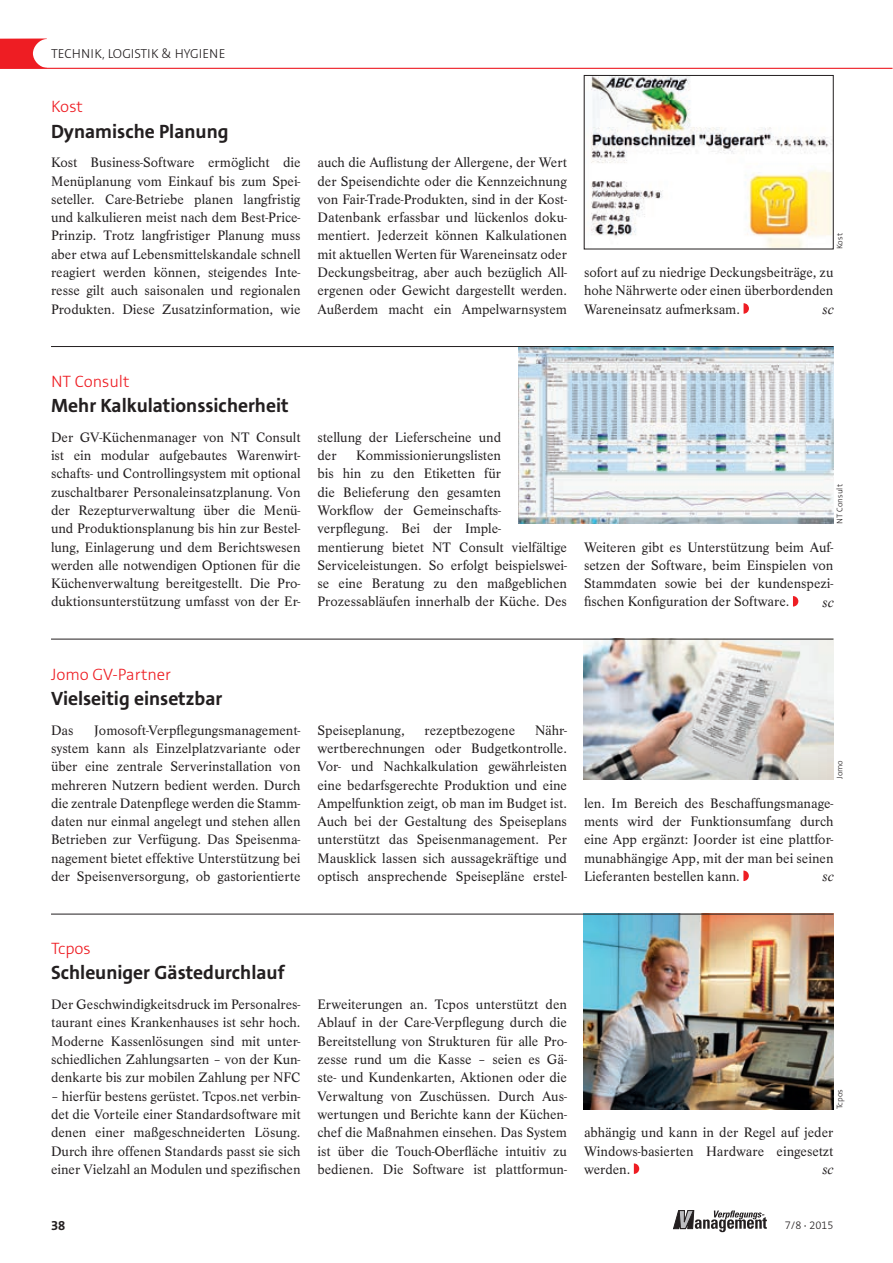
<style>
.page{position:relative;width:893px;height:1263px;background:#fff}
.page>*{position:absolute;margin:0;border:0;box-sizing:border-box;transform-origin:0 0}
.t1{font:700 21px "Stinnes Sans";color:#231f20}
.t2{font:300 18px "Stinnes Sans";color:#ee1d23}
.t3{font:14.25px/18.3px "Life T";color:#231f20;text-align:justify}
.t4{font:300 14.25px "Stinnes Sans";color:#231f20}
.t5{font:italic 14.25px "Life T";color:#231f20}
.t6{font:700 14.25px "Stinnes Sans";color:#231f20}
.t7{font:300 12px "Stinnes Sans";color:#231f20}
.t8{font:300 9px "Stinnes Sans";color:#231f20}
.s1{font-size:7.5px}
</style>
<div class="page">
<img style="left:584px;top:915px;width:249px;height:194px">
<img style="left:518px;top:347px;width:315px;height:176px">
<svg style="left:743px;top:303px;width:6px;height:11px"></svg>
<svg style="left:793px;top:596px;width:5px;height:10px"></svg>
<svg style="left:743px;top:870px;width:6px;height:11px"></svg>
<svg style="left:634px;top:1163px;width:5px;height:11px"></svg>
<img style="left:591px;top:77px;width:240px;height:170px">
<img style="left:584px;top:638px;width:249px;height:141px">
<hr style="left:51px;top:346px;width:782px;height:1px;background:#231f20">
<hr style="left:51px;top:639px;width:782px;height:1px;background:#231f20">
<hr style="left:51px;top:914px;width:782px;height:1px;background:#231f20">
<hr style="left:0;top:68px;width:892px;height:1px;background:#ee1d23">
<svg style="left:0;top:39px;width:47px;height:30px"></svg>
<svg style="left:673px;top:1210px;width:94px;height:22px"></svg>
<p class="t4" style="left:51px;top:47px;width:176px">TECHNIK, LOGISTIK &amp; HYGIENE</p>
<p class="t2" style="left:51px;top:98px;width:33px">Kost</p>
<h1 class="t1" style="left:51px;top:121px;width:179px">Dynamische Planung</h1>
<p class="t3" style="left:51px;top:153px;width:251px">Kost Business-Software ermöglicht die Menüplanung vom Einkauf bis zum Spei&shy;seteller. Care-Betriebe planen langfristig und kalkulieren meist nach dem Best-Price-Prinzip. Trotz langfristiger Planung muss aber etwa auf Lebensmittelskandale schnell reagiert werden können, steigendes Inte&shy;resse gilt auch saisonalen und regionalen Produkten. Diese Zusatzinformation, wie</p>
<p class="t3" style="left:317px;top:153px;width:251px">auch die Auflistung der Allergene, der Wert der Speisendichte oder die Kennzeichnung von Fair-Trade-Produkten, sind in der Kost-Datenbank erfassbar und lückenlos doku&shy;mentiert. Jederzeit können Kalkulationen mit aktuellen Werten für Wareneinsatz oder Deckungsbeitrag, aber auch bezüglich All&shy;ergenen oder Gewicht dargestellt werden.<br>Außerdem macht ein Ampelwarnsystem</p>
<p class="t8" style="left:835px;top:249px;width:17px;rotate:-90deg">Kost</p>
<p class="t3" style="left:584px;top:263px;width:251px">sofort auf zu niedrige Deckungsbeiträge, zu hohe Nährwerte oder einen überbordenden Wareneinsatz aufmerksam.</p>
<p class="t5" style="left:823px;top:301px;width:12px">sc</p>
<p class="t2" style="left:51px;top:373px;width:80px">NT Consult</p>
<h1 class="t1" style="left:51px;top:396px;width:239px">Mehr Kalkulationssicherheit</h1>
<p class="t3" style="left:51px;top:428px;width:251px">Der GV-Küchenmanager von NT Consult ist ein modular aufgebautes Warenwirt&shy;schafts- und Controllingsystem mit optional zuschaltbarer Personaleinsatzplanung. Von der Rezepturverwaltung über die Menü&shy;und Produktionsplanung bis hin zur Bestel&shy;lung, Einlagerung und dem Berichtswesen werden alle notwendigen Optionen für die Küchenverwaltung bereitgestellt. Die Pro&shy;duktionsunterstützung umfasst von der Er-</p>
<p class="t3" style="left:317px;top:428px;width:185px">stellung der Lieferscheine und der</p>
<p class="t3" style="left:317px;top:446px;width:251px;text-align:left;text-indent:39px">Kommissionierungslisten<br>bis hin zu den Etiketten für<br>die Belieferung den gesamten<br>Workflow der Gemeinschafts&shy;verpflegung. Bei der Imple&shy;mentierung bietet NT Consult vielfältige Serviceleistungen. So erfolgt beispielswei&shy;se eine Beratung zu den maßgeblichen Prozessabläufen innerhalb der Küche. Des</p>
<p class="t8" style="left:835px;top:523px;width:41px;rotate:-90deg">NT Consult</p>
<p class="t3" style="left:584px;top:537px;width:251px">Weiteren gibt es Unterstützung beim Auf&shy;setzen der Software, beim Einspielen von Stammdaten sowie bei der kundenspezi&shy;fischen Konfiguration der Software.</p>
<p class="t5" style="left:823px;top:593px;width:12px">sc</p>
<p class="t2" style="left:51px;top:666px;width:122px">Jomo GV-Partner</p>
<h1 class="t1" style="left:51px;top:688px;width:173px">Vielseitig einsetzbar</h1>
<p class="t3" style="left:51px;top:721px;width:251px;text-indent:43px">Jomosoft-Verpflegungsmanagement&shy;system kann als Einzelplatzvariante oder über eine zentrale Serverinstallation von mehreren Nutzern bedient werden. Durch die zentrale Datenpflege werden die Stamm&shy;daten nur einmal angelegt und stehen allen Betrieben zur Verfügung. Das Speisenma&shy;nagement bietet effektive Unterstützung bei der Speisenversorgung, ob gastorientierte</p>
<p class="t3" style="left:317px;top:720px;width:89px">Speiseplanung,</p>
<p class="t3" style="left:425px;top:720px;width:92px">rezeptbezogene</p>
<p class="t3" style="left:317px;top:720px;width:251px;text-indent:218px">Nähr&shy;wertberechnungen oder Budgetkontrolle.<br>Vor- und Nachkalkulation gewährleisten eine bedarfsgerechte Produktion und eine Ampelfunktion zeigt, ob man im Budget ist.<br>Auch bei der Gestaltung des Speiseplans unterstützt das Speisenmanagement. Per Mausklick lassen sich aussagekräftige und optisch ansprechende Speisepläne erstel-</p>
<p class="t3" style="left:51px;top:721px;width:24px">Das</p>
<p class="t8" style="left:835px;top:779px;width:20px;rotate:-90deg">Jomo</p>
<p class="t3" style="left:584px;top:794px;width:251px">len. Im Bereich des Beschaffungsmanage&shy;ments wird der Funktionsumfang durch eine App ergänzt: Joorder ist eine plattfor&shy;munabhängige App, mit der man bei seinen Lieferanten bestellen kann.</p>
<p class="t5" style="left:823px;top:868px;width:12px">sc</p>
<p class="t2" style="left:51px;top:940px;width:41px">Tcpos</p>
<h1 class="t1" style="left:51px;top:963px;width:235px">Schleuniger Gästedurchlauf</h1>
<p class="t3" style="left:51px;top:995px;width:251px">Der Geschwindigkeitsdruck im Personalres&shy;taurant eines Krankenhauses ist sehr hoch.<br>Moderne Kassenlösungen sind mit unter&shy;schiedlichen Zahlungsarten – von der Kun&shy;denkarte bis zur mobilen Zahlung per NFC</p>
<p class="t3" style="left:51px;top:1087px;width:251px">– hierfür bestens gerüstet. Tcpos.net verbin&shy;det die Vorteile einer Standardsoftware mit denen einer maßgeschneiderten Lösung.<br>Durch ihre offenen Standards passt sie sich einer Vielzahl an Modulen und spezifischen</p>
<p class="t3" style="left:317px;top:995px;width:251px">Erweiterungen an. Tcpos unterstützt den Ablauf in der Care-Verpflegung durch die Bereitstellung von Strukturen für alle Pro&shy;zesse rund um die Kasse – seien es Gä&shy;ste- und Kundenkarten, Aktionen oder die Verwaltung von Zuschüssen. Durch Aus&shy;wertungen und Berichte kann der Küchen&shy;chef die Maßnahmen einsehen. Das System ist über die Touch-Oberfläche intuitiv zu bedienen. Die Software ist plattformun-</p>
<p class="t8" style="left:835px;top:1109px;width:21px;rotate:-90deg">Tcpos</p>
<p class="t3" style="left:584px;top:1123px;width:251px">abhängig und kann in der Regel auf jeder Windows-basierten Hardware eingesetzt werden.</p>
<p class="t5" style="left:823px;top:1161px;width:12px">sc</p>
<p class="t6" style="left:51px;top:1219px;width:16px">38</p>
<p class="t7" style="left:785px;top:1220px;width:50px">7/8 <span class="s1">•</span> 2015</p>
</div>
